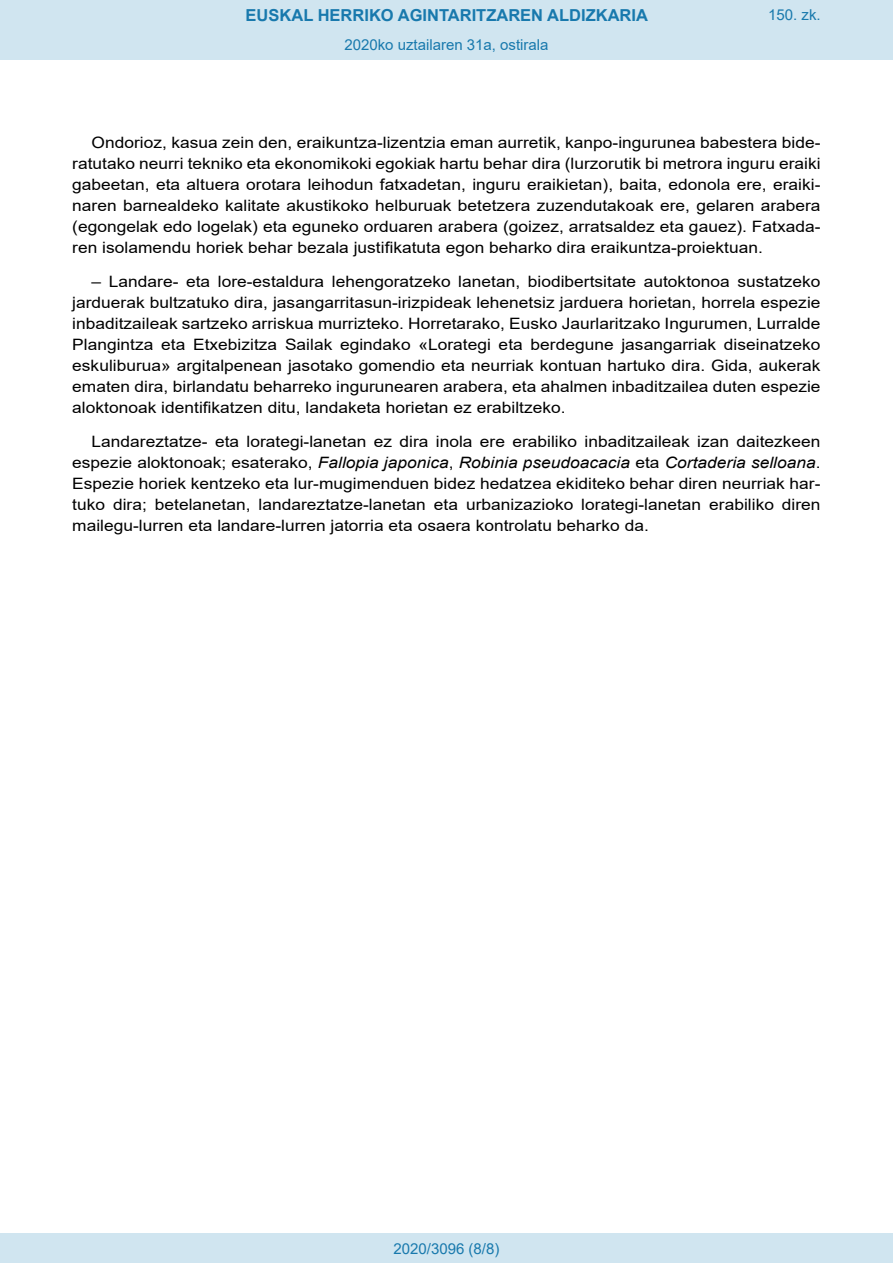
<style>
.page{position:relative;width:893px;height:1263px;background:#fff}
.page>*{position:absolute;margin:0;border:0;box-sizing:border-box;transform-origin:0 0}
.t1{font:700 16.5px "Arial";color:#1879ad}
.BOPVDetalle{font:15.6px/21px "Arial";color:#000;text-align:justify;scale:1.11 1}
.Paginacion_Centro{font:15px "Arial";color:#1879ad}
.s1{font-style:italic}
</style>
<div class="page">
<div style="left:0;top:0;width:893px;height:60px;background:#d0e5f0"></div>
<div style="left:0;top:1233px;width:893px;height:30px;background:#d0e5f0"></div>
<p class="t1" style="left:246px;top:3px;width:404px">EUSKAL HERRIKO AGINTARITZAREN ALDIZKARIA</p>
<p class="Paginacion_Centro" style="left:344px;top:35px;width:206px">2020ko uztailaren 31a, ostirala</p>
<p class="Paginacion_Centro" style="left:768px;top:5px;width:54px">150. zk.</p>
<p class="BOPVDetalle" style="left:72px;top:132px;width:676px;text-indent:19px">Ondorioz, kasua zein den, eraikuntza-lizentzia eman aurretik, kanpo-ingurunea babestera bide&shy;ratutako neurri tekniko eta ekonomikoki egokiak hartu behar dira (lurzorutik bi metrora inguru eraiki gabeetan, eta altuera orotara leihodun fatxadetan, inguru eraikietan), baita, edonola ere, eraiki&shy;naren barnealdeko kalitate akustikoko helburuak betetzera zuzendutakoak ere, gelaren arabera (egongelak edo logelak) eta eguneko orduaren arabera (goizez, arratsaldez eta gauez). Fatxada&shy;ren isolamendu horiek behar bezala justifikatuta egon beharko dira eraikuntza-proiektuan.</p>
<p class="BOPVDetalle" style="left:72px;top:271px;width:676px;text-indent:19px">– Landare- eta lore-estaldura lehengoratzeko lanetan, biodibertsitate autoktonoa sustatzeko jarduerak bultzatuko dira, jasangarritasun-irizpideak lehenetsiz jarduera horietan, horrela espezie inbaditzaileak sartzeko arriskua murrizteko. Horretarako, Eusko Jaurlaritzako Ingurumen, Lurralde Plangintza eta Etxebizitza Sailak egindako «Lorategi eta berdegune jasangarriak diseinatzeko eskuliburua» argitalpenean jasotako gomendio eta neurriak kontuan hartuko dira. Gida, aukerak ematen dira, birlandatu beharreko ingurunearen arabera, eta ahalmen inbaditzailea duten espezie aloktonoak identifikatzen ditu, landaketa horietan ez erabiltzeko.</p>
<p class="BOPVDetalle" style="left:72px;top:431px;width:676px;text-indent:19px">Landareztatze- eta lorategi-lanetan ez dira inola ere erabiliko inbaditzaileak izan daitezkeen espezie aloktonoak; esaterako, <span class="s1">Fallopia japonica</span>, <span class="s1">Robinia pseudoacacia</span> eta <span class="s1">Cortaderia selloana</span>.<br>Espezie horiek kentzeko eta lur-mugimenduen bidez hedatzea ekiditeko behar diren neurriak har&shy;tuko dira; betelanetan, landareztatze-lanetan eta urbanizazioko lorategi-lanetan erabiliko diren mailegu-lurren eta landare-lurren jatorria eta osaera kontrolatu beharko da.</p>
<p class="Paginacion_Centro" style="left:393px;top:1238px;width:107px">2020/3096 (8/8)</p>
</div>
